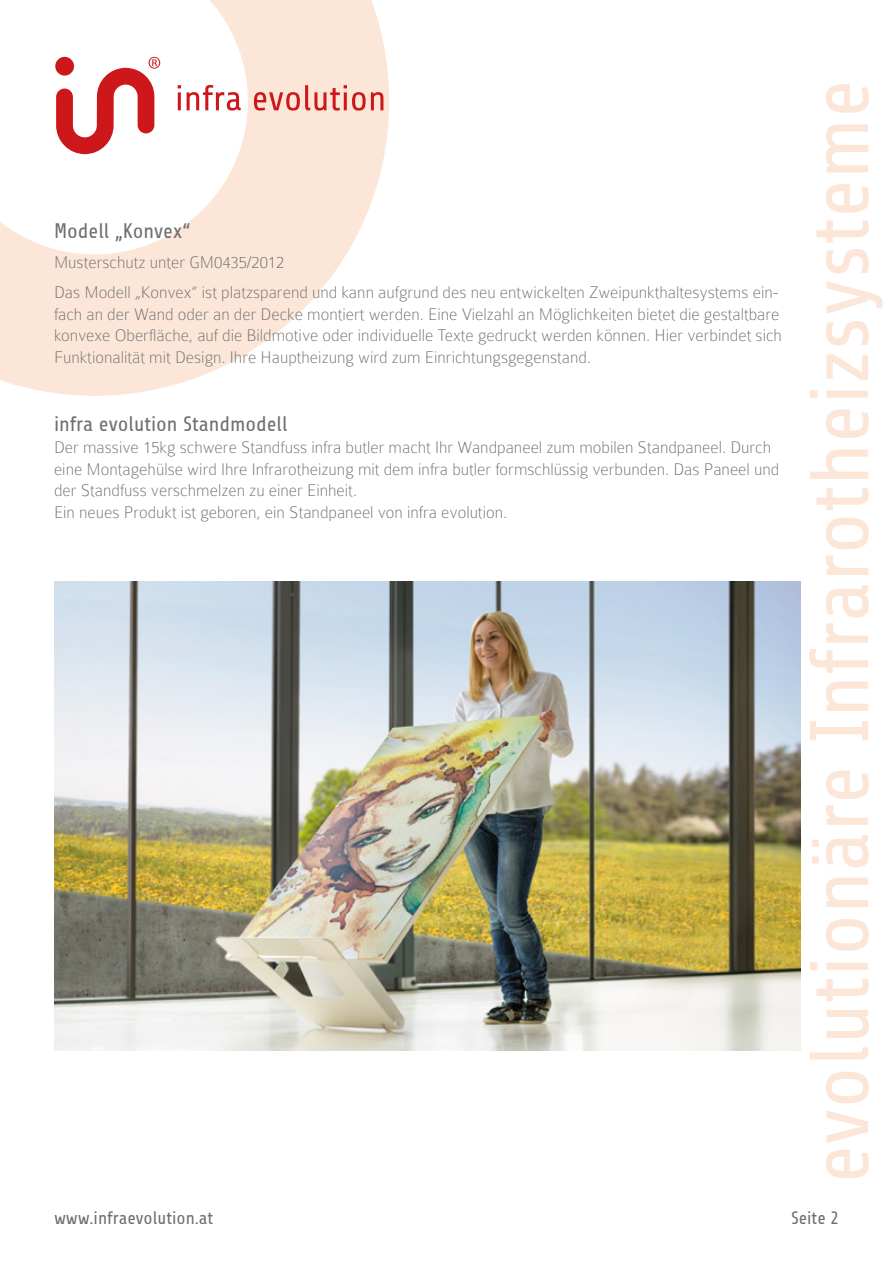
<style>
.page{position:relative;width:893px;height:1263px;background:#fff}
.page>*{position:absolute;margin:0;border:0;box-sizing:border-box;transform-origin:0 0}
.t1{font:83.25px "Share";color:#fbe6d7}
.t2{font:21px "Share";color:#706f6f}
.t3{font:100 18px/21.6px "Colaborate";color:#706f6f}
.t4{font:18px "Share";color:#706f6f}
</style>
<div class="page">
<svg style="left:0;top:0;width:389px;height:396px;fill:#fbe6d7"></svg>
<svg style="left:0;top:0;width:248px;height:254px"></svg>
<svg style="left:55px;top:57px;width:105px;height:97px"></svg>
<svg style="left:178px;top:85px;width:205px;height:26px"></svg>
<div style="left:0;top:0;width:54px;height:54px;background:#fff"></div>
<img style="left:54px;top:581px;width:747px;height:470px">
<p class="t2" style="left:54px;top:220px;width:138px">Modell „Konvex“</p>
<p class="t3" style="left:54px;top:247px;width:726px;line-height:30px">Musterschutz unter GM0435/2012<br>Das Modell „Konvex“ ist platzsparend und kann aufgrund des neu entwickelten Zweipunkthaltesystems ein-</p>
<p class="t3" style="left:54px;top:303px;width:729px">fach an der Wand oder an der Decke montiert werden. Eine Vielzahl an Möglichkeiten bietet die gestaltbare konvexe Oberfläche, auf die Bildmotive oder individuelle Texte gedruckt werden können. Hier verbindet sich<br>Funktionalität mit Design. Ihre Hauptheizung wird zum Einrichtungsgegenstand.</p>
<p class="t2" style="left:54px;top:413px;width:235px">infra evolution Standmodell</p>
<p class="t3" style="left:54px;top:436px;width:727px">Der massive 15kg schwere Standfuss infra butler macht Ihr Wandpaneel zum mobilen Standpaneel. Durch eine Montagehülse wird Ihre Infrarotheizung mit dem infra butler formschlüssig verbunden. Das Paneel und der Standfuss verschmelzen zu einer Einheit.<br>Ein neues Produkt ist geboren, ein Standpaneel von infra evolution.</p>
<h1 class="t1" style="left:797px;top:1184px;width:1106px;rotate:-90deg">evolutionäre Infrarotheizsysteme</h1>
<p class="t4" style="left:54px;top:1208px;width:161px">www.infraevolution.at</p>
<p class="t4" style="left:791px;top:1208px;width:49px">Seite 2</p>
</div>
